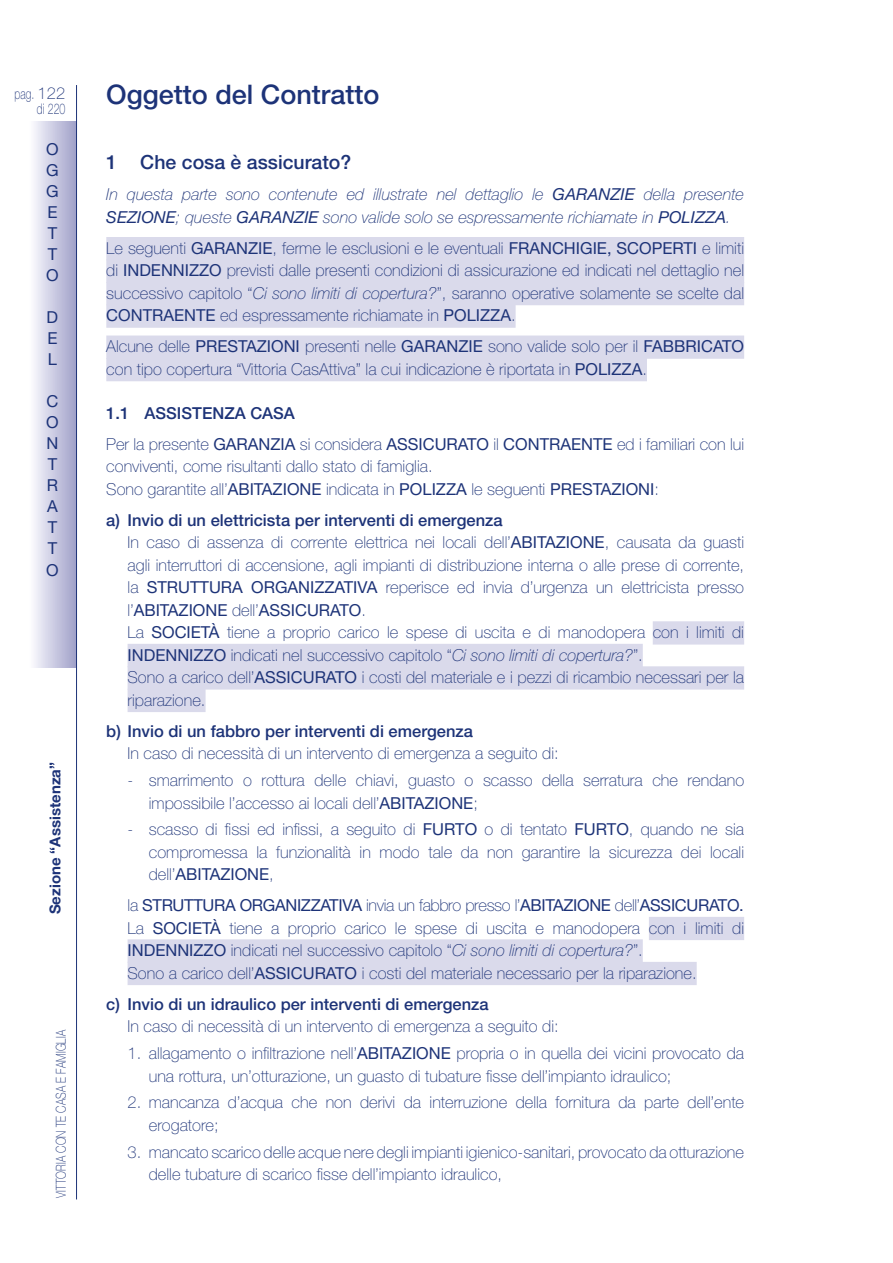
<style>
.page{position:relative;width:893px;height:1263px;background:#fff}
.page>*{position:absolute;margin:0;border:0;box-sizing:border-box;transform-origin:0 0}
.t1{font:500 27px "Helvetica Neue LT Std";color:#1d3378}
.t2{font:500 19.5px "Helvetica Neue LT Std";color:#1d3378}
.t3{font:100 16.5px/22.5px "Helvetica Neue LT Std";color:#1d3378}
.t4{font:italic 100 16.5px/22.5px "Helvetica Neue LT Std";color:#1d3378}
.t5{font:500 16.5px "Helvetica Neue LT Std";color:#1d3378}
.t6{font:16.5px/21px "Helvetica Neue LT Std";color:#1d3378;text-align:justify}
.t7{font:700 15px "Helvetica Neue LT Std";color:#1d3378}
.t8{font:100 14.7px/15px "Helvetica Neue LT Std";letter-spacing:.01em;color:#1d3378;text-align:right;scale:.71 1}
.t9{font:100 13.65px "Helvetica Neue LT Std";letter-spacing:.01em;color:#1d3378;scale:.77 1}
.s1{font-size:16.5px}
.s2{font-weight:400}
.s3{font-style:italic}
.s4{font-weight:500}
</style>
<div class="page">
<div style="left:106px;top:237px;width:638px;height:23px;background:#dadaeb"></div>
<div style="left:106px;top:259px;width:638px;height:24px;background:#dadaeb"></div>
<div style="left:106px;top:282px;width:638px;height:23px;background:#dadaeb"></div>
<div style="left:106px;top:304px;width:410px;height:24px;background:#dadaeb"></div>
<div style="left:106px;top:335px;width:638px;height:24px;background:#dadaeb"></div>
<div style="left:106px;top:358px;width:541px;height:23px;background:#dadaeb"></div>
<div style="left:653px;top:621px;width:91px;height:23px;background:#dadaeb"></div>
<div style="left:128px;top:644px;width:515px;height:23px;background:#dadaeb"></div>
<div style="left:128px;top:666px;width:616px;height:23px;background:#dadaeb"></div>
<div style="left:128px;top:689px;width:78px;height:23px;background:#dadaeb"></div>
<div style="left:649px;top:917px;width:95px;height:23px;background:#dadaeb"></div>
<div style="left:128px;top:939px;width:515px;height:24px;background:#dadaeb"></div>
<div style="left:128px;top:962px;width:569px;height:23px;background:#dadaeb"></div>
<div style="left:28px;top:121px;width:49px;height:546px;background:linear-gradient(to right,#fff,#9e9fc8)"></div>
<hr style="left:76px;top:85px;width:1px;height:1114px;background:#1d3378">
<p class="t8" style="left:15px;top:86px;width:73px">pag. <span class="s1">122 </span>di 220</p>
<p class="t6" style="left:46px;top:139px;width:14px">O G G E T T O</p>
<p class="t6" style="left:47px;top:307px;width:13px">D E L</p>
<p class="t6" style="left:46px;top:391px;width:14px">C O N T R A T T O</p>
<p class="t7" style="left:46px;top:914px;width:154px;rotate:-90deg">Sezione “Assistenza”</p>
<p class="t9" style="left:53px;top:1198px;width:219px;rotate:-90deg">VITTORIA CON TE CASA E FAMIGLIA</p>
<h1 class="t1" style="left:106px;top:79px;width:275px">Oggetto del Contratto</h1>
<p class="t2" style="left:106px;top:151px;width:247px">1 Che cosa è assicurato?</p>
<p class="t4" style="left:106px;top:183px;width:639px">In questa parte sono contenute ed illustrate nel dettaglio le <span class="s2">GARANZIE</span> della presente<br><span class="s2">SEZIONE</span>; queste <span class="s2">GARANZIE</span> sono valide solo se espressamente richiamate in <span class="s2">POLIZZA</span>.</p>
<p class="t3" style="left:106px;top:237px;width:639px;text-align:justify">Le seguenti <span class="s2">GARANZIE</span>, ferme le esclusioni e le eventuali <span class="s2">FRANCHIGIE, SCOPERTI</span> e limiti di <span class="s2">INDENNIZZO</span> previsti dalle presenti condizioni di assicurazione ed indicati nel dettaglio nel successivo capitolo “<span class="s3">Ci sono limiti di copertura?</span>”, saranno operative solamente se scelte dal <span class="s2">CONTRAENTE</span> ed espressamente richiamate in <span class="s2">POLIZZA</span>.</p>
<p class="t3" style="left:106px;top:335px;width:639px">Alcune delle <span class="s2">PRESTAZIONI</span> presenti nelle <span class="s2">GARANZIE</span> sono valide solo per il <span class="s2">FABBRICATO </span>con tipo copertura “Vittoria CasAttiva” la cui indicazione è riportata in <span class="s2">POLIZZA</span>.</p>
<p class="t3" style="left:106px;top:397px;width:639px;line-height:31px"><span class="s4">1.1 ASSISTENZA CASA<br></span>Per la presente <span class="s2">GARANZIA</span> si considera <span class="s2">ASSICURATO</span> il <span class="s2">CONTRAENTE</span> ed i familiari con lui</p>
<p class="t3" style="left:106px;top:455px;width:554px">conviventi, come risultanti dallo stato di famiglia.<br>Sono garantite all’<span class="s2">ABITAZIONE</span> indicata in <span class="s2">POLIZZA</span> le seguenti <span class="s2">PRESTAZIONI</span>:</p>
<p class="t3" style="left:128px;top:509px;width:618px;text-indent:-21px"><span class="s4">a) Invio di un elettricista per interventi di emergenza<br></span>In caso di assenza di corrente elettrica nei locali dell’<span class="s2">ABITAZIONE</span>, causata da guasti agli interruttori di accensione, agli impianti di distribuzione interna o alle prese di corrente, la <span class="s2">STRUTTURA ORGANIZZATIVA</span> reperisce ed invia d’urgenza un elettricista presso l’<span class="s2">ABITAZIONE</span> dell’<span class="s2">ASSICURATO</span>.<br>La <span class="s2">SOCIETÀ</span> tiene a proprio carico le spese di uscita e di manodopera con i limiti di <span class="s2">INDENNIZZO</span> indicati nel successivo capitolo “<span class="s3">Ci sono limiti di copertura?</span>”.<br>Sono a carico dell’<span class="s2">ASSICURATO</span> i costi del materiale e i pezzi di ricambio necessari per la riparazione.</p>
<p class="t5" style="left:106px;top:721px;width:368px">b) Invio di un fabbro per interventi di emergenza</p>
<p class="t3" style="left:128px;top:742px;width:433px">In caso di necessità di un intervento di emergenza a seguito di:</p>
<p class="t3" style="left:149px;top:769px;width:597px;text-indent:-21px">- smarrimento o rottura delle chiavi, guasto o scasso della serratura che rendano impossibile l’accesso ai locali dell’<span class="s2">ABITAZIONE</span>;</p>
<p class="t3" style="left:149px;top:818px;width:597px;text-align:justify;text-indent:-21px">- scasso di fissi ed infissi, a seguito di <span class="s2">FURTO</span> o di tentato <span class="s2">FURTO</span>, quando ne sia compromessa la funzionalità in modo tale da non garantire la sicurezza dei locali dell’<span class="s2">ABITAZIONE</span>,</p>
<p class="t3" style="left:128px;top:894px;width:618px">la <span class="s2">STRUTTURA ORGANIZZATIVA</span> invia un fabbro presso l’<span class="s2">ABITAZIONE</span> dell’<span class="s2">ASSICURATO.<br></span>La <span class="s2">SOCIETÀ</span> tiene a proprio carico le spese di uscita e manodopera con i limiti di <span class="s2">INDENNIZZO</span> indicati nel successivo capitolo “<span class="s3">Ci sono limiti di copertura?</span>”.<br>Sono a carico dell’<span class="s2">ASSICURATO</span> i costi del materiale necessario per la riparazione.</p>
<p class="t5" style="left:106px;top:994px;width:384px">c) Invio di un idraulico per interventi di emergenza</p>
<p class="t3" style="left:128px;top:1015px;width:433px">In caso di necessità di un intervento di emergenza a seguito di:</p>
<p class="t3" style="left:149px;top:1042px;width:597px;text-indent:-21px">1. allagamento o infiltrazione nell’<span class="s2">ABITAZIONE</span> propria o in quella dei vicini provocato da una rottura, un’otturazione, un guasto di tubature fisse dell’impianto idraulico;</p>
<p class="t3" style="left:149px;top:1091px;width:597px;text-indent:-21px">2. mancanza d’acqua che non derivi da interruzione della fornitura da parte dell’ente erogatore;</p>
<p class="t3" style="left:149px;top:1140px;width:597px;text-indent:-21px">3. mancato scarico delle acque nere degli impianti igienico-sanitari, provocato da otturazione delle tubature di scarico fisse dell’impianto idraulico,</p>
</div>
